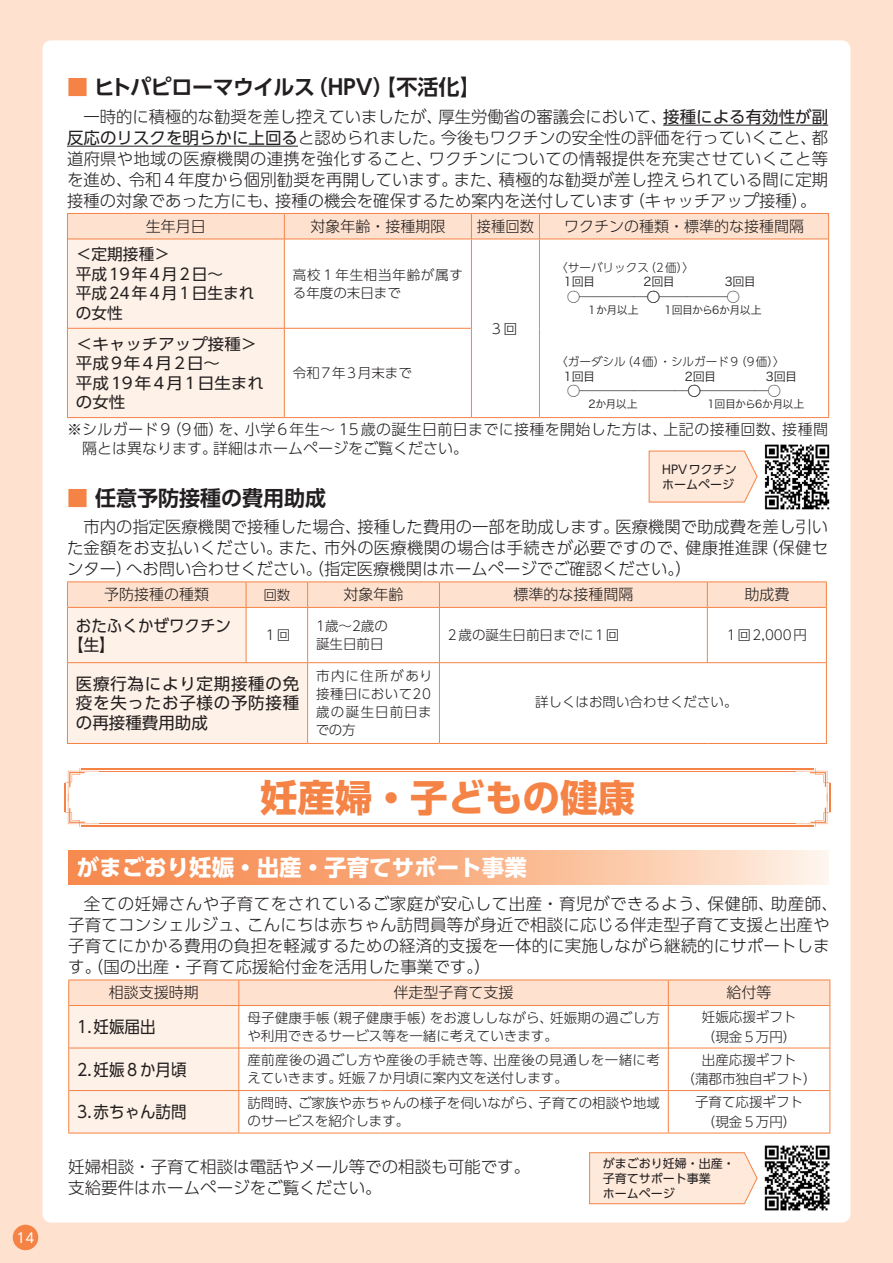
<style>
.page{position:relative;width:893px;height:1263px;background:#fee2cf}
.page>*{position:absolute;margin:0;border:0;box-sizing:border-box;transform-origin:0 0}
.t1{font:700 37.5px "UD Shin Go Pro";color:#f58345}
.t2{font:700 22.5px "UD Shin Go Pro";color:#fff}
.t3{font:700 21px "UD Shin Go Pro De";letter-spacing:-.03em;color:#231f20}
.t4{font:700 21px "UD Shin Go Pro De";letter-spacing:-.005em;color:#231f20}
.t5{font:300 16.5px/21px "UD Shin Go Pro";letter-spacing:.005em;color:#231f20;text-align:justify}
.t6{font:16.5px/19.5px "UD Shin Go Pro";color:#231f20;scale:.94 1}
.t7{font:16.5px/19.5px "UD Shin Go Pro";color:#231f20;text-align:justify}
.t8{font:15.6px/19.5px "UD Shin Go Pro";color:#231f20;scale:1.05 1}
.t9{font:15.6px/19.5px "UD Shin Go Pro";letter-spacing:.06em;color:#231f20}
.t10{font:300 15px/18.8px "UD Shin Go Pro";letter-spacing:.025em;color:#231f20}
.t11{font:300 15px "UD Shin Go Pro";color:#231f20}
.t12{font:300 15px "UD Shin Go Pro";color:#231f20;scale:.95 1}
.t13{font:300 13.8px "UD Shin Go Pro";color:#231f20}
.t14{font:13.65px "Hira Kaku Pro W3";color:#231f20}
.t15{font:300 13.5px/18px "UD Shin Go Pro";color:#231f20}
.t16{font:300 13.5px/18px "UD Shin Go Pro";letter-spacing:.02em;color:#231f20}
.t17{font:300 13.5px/18px "UD Shin Go Pro";letter-spacing:.03em;color:#231f20}
.t18{font:300 13.5px/18px "UD Shin Go Pro";letter-spacing:.055em;color:#231f20}
.t19{font:300 13.5px "UD Shin Go Pro";letter-spacing:.06em;color:#231f20}
.t20{font:13.5px "UD Shin Go Pro";color:#fff}
.t21{font:12px/15px "UD Shin Go Pro";color:#231f20}
.t22{font:12px "Hira Kaku Pro W3";letter-spacing:-.025em;color:#231f20}
.t23{font:300 11.55px "UD Shin Go Pro";color:#231f20}
.t24{font:10.95px "Hira Kaku Pro W3";letter-spacing:-.055em;color:#231f20}
.s1{color:#f58345}
.s2{font-weight:400}
</style>
<div class="page">
<div style="left:43px;top:40px;width:807px;height:1182px;background:#fff;border-radius:9px"></div>
<hr style="left:663px;top:125px;width:165px;height:1px;background:#231f20">
<hr style="left:67px;top:146px;width:231px;height:1px;background:#231f20">
<svg style="left:67px;top:213px;width:762px;height:205px"></svg>
<hr style="left:828px;top:239px;width:1px;height:89px;background:#f58345">
<hr style="left:828px;top:328px;width:1px;height:89px;background:#f58345">
<hr style="left:67px;top:581px;width:179px;height:1px;background:#f58345">
<hr style="left:246px;top:581px;width:62px;height:1px;background:#f58345">
<hr style="left:308px;top:581px;width:131px;height:1px;background:#f58345">
<hr style="left:439px;top:581px;width:268px;height:1px;background:#f58345">
<hr style="left:707px;top:581px;width:120px;height:1px;background:#f58345">
<svg style="left:67px;top:582px;width:760px;height:161px"></svg>
<hr style="left:707px;top:608px;width:1px;height:54px;background:#f58345">
<hr style="left:67px;top:743px;width:179px;height:1px;background:#f58345">
<hr style="left:246px;top:743px;width:62px;height:1px;background:#f58345">
<hr style="left:308px;top:743px;width:131px;height:1px;background:#f58345">
<hr style="left:439px;top:743px;width:268px;height:1px;background:#f58345">
<hr style="left:707px;top:743px;width:120px;height:1px;background:#f58345">
<svg style="left:65px;top:768px;width:765px;height:59px"></svg>
<svg style="left:68px;top:850px;width:760px;height:34px;background:#f9b38a"></svg>
<hr style="left:68px;top:979px;width:171px;height:1px;background:#f58345">
<hr style="left:239px;top:979px;width:141px;height:1px;background:#f58345">
<hr style="left:380px;top:979px;width:288px;height:1px;background:#f58345">
<hr style="left:668px;top:979px;width:162px;height:1px;background:#f58345">
<svg style="left:68px;top:980px;width:762px;height:152px"></svg>
<hr style="left:668px;top:1006px;width:1px;height:42px;background:#f58345">
<hr style="left:668px;top:1048px;width:1px;height:42px;background:#f58345">
<hr style="left:668px;top:1091px;width:1px;height:41px;background:#f58345">
<hr style="left:68px;top:1132px;width:171px;height:1px;background:#f58345">
<hr style="left:239px;top:1132px;width:141px;height:1px;background:#f58345">
<hr style="left:380px;top:1132px;width:288px;height:1px;background:#f58345">
<hr style="left:668px;top:1132px;width:162px;height:1px;background:#f58345">
<svg style="left:589px;top:1152px;width:169px;height:52px;background:#fde5d5"></svg>
<svg style="left:648px;top:450px;width:110px;height:53px;background:#fde5d5"></svg>
<img style="left:764px;top:1145px;width:66px;height:66px">
<img style="left:764px;top:444px;width:66px;height:66px">
<div style="left:13px;top:1225px;width:25px;height:25px;background:#f58345;border-radius:50%"></div>
<p class="t20" style="left:17px;top:1226px;width:19px">14</p>
<p class="t3" style="left:67px;top:70px;width:415px"><span class="s1">■</span> ヒトパピローマウイルス（ＨＰＶ）【不活化】</p>
<p class="t5" style="left:67px;top:105px;width:763px">　一時的に積極的な勧奨を差し控えていましたが、厚生労働省の審議会において、<span class="s2">接種による有効性が副反応のリスクを明らかに上回る</span>と認められました。今後もワクチンの安全性の評価を行っていくこと、都道府県や地域の医療機関の連携を強化すること、ワクチンについての情報提供を充実させていくこと等を進め、令和４年度から個別勧奨を再開しています。また、積極的な勧奨が差し控えられている間に定期接種の対象であった方にも、接種の機会を確保するため案内を送付しています（キャッチアップ接種）。</p>
<p class="t11" style="left:146px;top:214px;width:61px">生年月日</p>
<p class="t11" style="left:310px;top:214px;width:136px">対象年齢・接種期限</p>
<p class="t12" style="left:477px;top:214px;width:61px">接種回数</p>
<p class="t11" style="left:564px;top:214px;width:241px">ワクチンの種類・標準的な接種間隔</p>
<p class="t9" style="left:76px;top:244px;width:180px">＜定期接種＞<br>平成19年4月2日～<br>平成24年4月1日生まれの女性</p>
<p class="t23" style="left:556px;top:258px;width:139px">〈サーバリックス（2価）〉</p>
<p class="t22" style="left:564px;top:271px;width:33px">1回目</p>
<p class="t14" style="left:567px;top:285px;width:175px">○―――――○―――――○</p>
<p class="t24" style="left:665px;top:300px;width:98px">1回目から6か月以上</p>
<p class="t18" style="left:293px;top:265px;width:172px">高校１年生相当年齢が属する年度の末日まで</p>
<p class="t22" style="left:643px;top:271px;width:33px">2回目</p>
<p class="t22" style="left:725px;top:271px;width:33px">3回目</p>
<p class="t24" style="left:587px;top:300px;width:54px">１か月以上</p>
<p class="t8" style="left:76px;top:333px;width:180px">＜キャッチアップ接種＞平成9年4月2日～<br>平成19年4月1日生まれの女性</p>
<p class="t19" style="left:293px;top:362px;width:121px">令和7年3月末まで</p>
<p class="t13" style="left:489px;top:317px;width:29px">３回</p>
<p class="t23" style="left:556px;top:352px;width:230px">〈ガーダシル（4価）・シルガード9（9価）〉</p>
<p class="t22" style="left:564px;top:366px;width:33px">1回目</p>
<p class="t14" style="left:567px;top:379px;width:216px">○――――――――○―――――○</p>
<p class="t24" style="left:707px;top:394px;width:98px">1回目から6か月以上</p>
<p class="t22" style="left:685px;top:366px;width:33px">2回目</p>
<p class="t22" style="left:766px;top:366px;width:33px">3回目</p>
<p class="t24" style="left:588px;top:395px;width:51px">2か月以上</p>
<p class="t10" style="left:82px;top:420px;width:747px;text-indent:-15px">※シルガード9（9価）を、小学6年生〜 15歳の誕生日前日までに接種を開始した方は、上記の接種回数、接種間隔とは異なります。詳細はホームページをご覧ください。</p>
<p class="t4" style="left:67px;top:481px;width:261px"><span class="s1">■</span> 任意予防接種の費用助成</p>
<p class="t5" style="left:67px;top:516px;width:763px">　市内の指定医療機関で接種した場合、接種した費用の一部を助成します。医療機関で助成費を差し引いた金額をお支払いください。また、市外の医療機関の場合は手続きが必要ですので、健康推進課（保健センター）へお問い合わせください。（指定医療機関はホームページでご確認ください。）</p>
<p class="t11" style="left:104px;top:582px;width:106px">予防接種の種類</p>
<p class="t15" style="left:263px;top:585px;width:28px">回数</p>
<p class="t11" style="left:344px;top:582px;width:62px">対象年齢</p>
<p class="t11" style="left:513px;top:582px;width:121px">標準的な接種間隔</p>
<p class="t11" style="left:744px;top:582px;width:46px">助成費</p>
<p class="t6" style="left:68px;top:615px;width:175px;text-indent:8px">おたふくかぜワクチン【生】</p>
<p class="t21" style="left:662px;top:461px;width:76px">HPVワクチンホームページ</p>
<p class="t15" style="left:263px;top:625px;width:28px">１回</p>
<p class="t15" style="left:316px;top:616px;width:73px">1歳～2歳の誕生日前日</p>
<p class="t15" style="left:448px;top:625px;width:173px">2歳の誕生日前日までに1回</p>
<p class="t15" style="left:727px;top:625px;width:82px">1回2,000円</p>
<p class="t7" style="left:76px;top:673px;width:225px">医療行為により定期接種の免疫を失ったお子様の予防接種の再接種費用助成</p>
<p class="t15" style="left:316px;top:667px;width:118px;text-align:justify">市内に住所があり接種日において20歳の誕生日前日までの方</p>
<p class="t15" style="left:535px;top:692px;width:204px">詳しくはお問い合わせください。</p>
<h1 class="t1" style="left:260px;top:767px;width:376px">妊産婦・子どもの健康</h1>
<h2 class="t2" style="left:77px;top:849px;width:452px">がまごおり妊娠・出産・子育てサポート事業</h2>
<p class="t5" style="left:68px;top:893px;width:771px;text-align:left;text-indent:15px">全ての妊婦さんや子育てをされているご家庭が安心して出産・育児ができるよう、保健師、助産師、子育てコンシェルジュ、こんにちは赤ちゃん訪問員等が身近で相談に応じる伴走型子育て支援と出産や子育てにかかる費用の負担を軽減するための経済的支援を一体的に実施しながら継続的にサポートします。（国の出産・子育て応援給付金を活用した事業です。）</p>
<p class="t11" style="left:109px;top:980px;width:92px">相談支援時期</p>
<p class="t11" style="left:394px;top:980px;width:121px">伴走型子育て支援</p>
<p class="t11" style="left:727px;top:980px;width:47px">給付等</p>
<p class="t6" style="left:77px;top:1016px;width:85px">1.妊娠届出</p>
<p class="t16" style="left:247px;top:1008px;width:414px">母子健康手帳（親子健康手帳）をお渡ししながら、妊娠期の過ごし方や利用できるサービス等を一緒に考えていきます。</p>
<p class="t15" style="left:702px;top:1007px;width:96px;line-height:19.5px">妊娠応援ギフト（現金５万円）</p>
<p class="t6" style="left:77px;top:1059px;width:118px">2.妊娠８か月頃</p>
<p class="t17" style="left:247px;top:1051px;width:414px">産前産後の過ごし方や産後の手続き等、出産後の見通しを一緒に考えていきます。妊娠７か月頃に案内文を送付します。</p>
<p class="t15" style="left:682px;top:1049px;width:136px;line-height:19.5px;text-align:center">出産応援ギフト<br>（蒲郡市独自ギフト）</p>
<p class="t6" style="left:77px;top:1101px;width:118px">3.赤ちゃん訪問</p>
<p class="t15" style="left:247px;top:1093px;width:414px">訪問時、ご家族や赤ちゃんの様子を伺いながら、子育ての相談や地域のサービスを紹介します。</p>
<p class="t15" style="left:695px;top:1092px;width:109px;line-height:19.5px;text-align:center">子育て応援ギフト（現金５万円）</p>
<p class="t5" style="left:68px;top:1156px;width:463px">妊婦相談・子育て相談は電話やメール等での相談も可能です。支給要件はホームページをご覧ください。</p>
<p class="t21" style="left:603px;top:1155px;width:133px">がまごおり妊婦・出産・子育てサポート事業<br>ホームページ</p>
</div>
